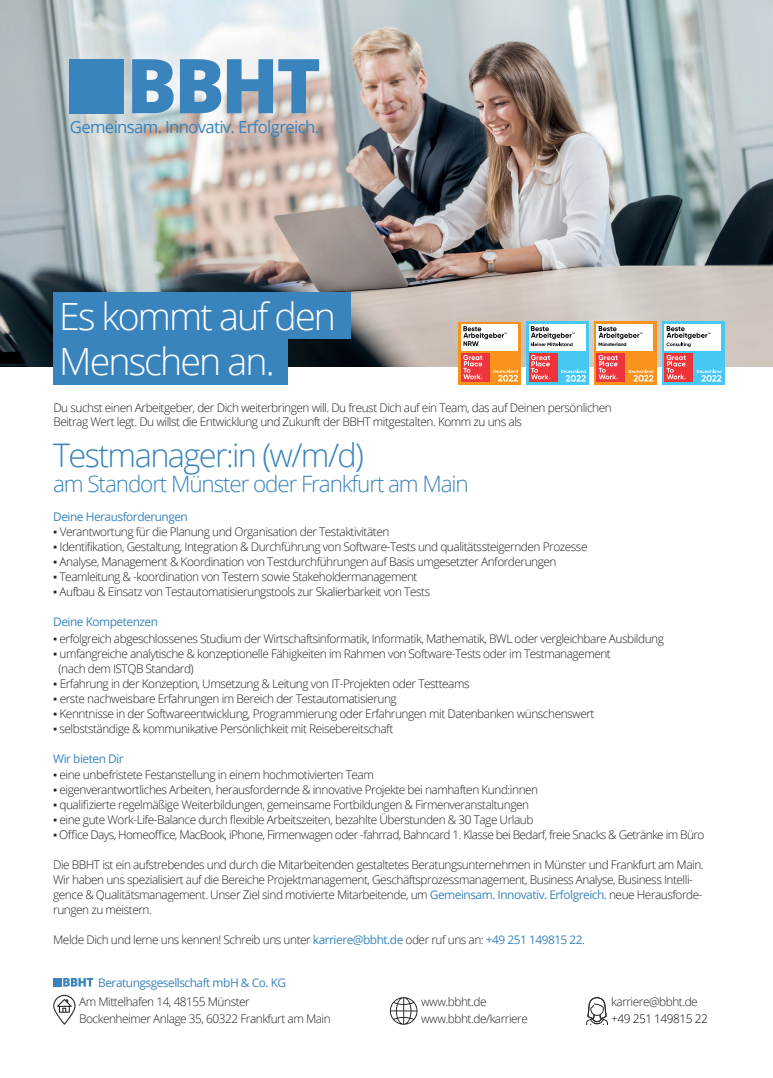
<style>
.page{position:relative;width:773px;height:1078px;background:#fff}
.page>*{position:absolute;margin:0;border:0;box-sizing:border-box;transform-origin:0 0}
.t1{font:300 37.5px/45px "Open Sans";letter-spacing:-.05em;color:#fff}
.t2{font:300 32.5px "Open Sans";letter-spacing:-.05em;color:#3984bd}
.t3{font:300 22.5px "Open Sans";letter-spacing:-.05em;color:#3984bd}
.t4{font:16.75px "Open Sans";letter-spacing:-.04em;color:#3984bd}
.t5{font:300 11.88px/15px "Open Sans";letter-spacing:-.04em;color:#231f20}
.t6{font:11.88px "Open Sans";letter-spacing:-.04em;color:#3984bd}
.t7{font:300 11.88px "Open Sans";letter-spacing:-.04em;color:#00000f}
.t8{font:700 4.88px "Gilroy";color:#000109}
.s1{font-family:"Arial";font-weight:400}
.s2{font-weight:400;color:#3984bd}
</style>
<div class="page">
<img style="left:0;top:0;width:772px;height:366px">
<svg style="left:132px;top:59px;width:187px;height:54px;background:#74a3c7"></svg>
<div style="left:70px;top:59px;width:54px;height:54px;background:#3984bd"></div>
<div style="left:53px;top:292px;width:297px;height:46px;background:#3984bd"></div>
<div style="left:53px;top:338px;width:234px;height:46px;background:#3984bd"></div>
<svg style="left:586px;top:997px;width:21px;height:27px"></svg>
<svg style="left:63px;top:978px;width:30px;height:8px"></svg>
<div style="left:53px;top:977px;width:9px;height:9px;background:#3984bd"></div>
<svg style="left:53px;top:994px;width:22px;height:30px"></svg>
<svg style="left:390px;top:997px;width:27px;height:27px"></svg>
<div style="left:526px;top:321px;width:62px;height:63px;background:#46c8f3"></div>
<div style="left:528px;top:324px;width:57px;height:27px;background:#fff"></div>
<div style="left:528px;top:353px;width:29px;height:28px;background:#ee3339"></div>
<svg style="left:530px;top:355px;width:20px;height:24px"></svg>
<svg style="left:561px;top:369px;width:24px;height:12px"></svg>
<svg style="left:531px;top:326px;width:43px;height:20px"></svg>
<div style="left:594px;top:321px;width:62px;height:63px;background:#f7931d"></div>
<div style="left:596px;top:324px;width:57px;height:27px;background:#fff"></div>
<div style="left:596px;top:353px;width:29px;height:28px;background:#ee353e"></div>
<svg style="left:598px;top:355px;width:20px;height:24px"></svg>
<svg style="left:598px;top:326px;width:44px;height:13px"></svg>
<svg style="left:628px;top:369px;width:25px;height:12px"></svg>
<div style="left:661px;top:321px;width:63px;height:63px;background:#46c8f3"></div>
<div style="left:664px;top:324px;width:57px;height:27px;background:#fff"></div>
<div style="left:664px;top:353px;width:29px;height:28px;background:#ee3339"></div>
<svg style="left:666px;top:355px;width:19px;height:24px"></svg>
<svg style="left:696px;top:369px;width:25px;height:12px"></svg>
<svg style="left:666px;top:326px;width:44px;height:21px"></svg>
<div style="left:458px;top:322px;width:63px;height:62px;background:#f7931d"></div>
<div style="left:461px;top:325px;width:56px;height:26px;background:#fff"></div>
<div style="left:461px;top:353px;width:28px;height:28px;background:#ee353e"></div>
<svg style="left:463px;top:355px;width:19px;height:24px"></svg>
<svg style="left:493px;top:369px;width:25px;height:12px"></svg>
<svg style="left:463px;top:326px;width:44px;height:20px"></svg>
<h3 class="t4" style="left:70px;top:116px;width:251px">Gemeinsam. Innovativ. Erfolgreich.</h3>
<h1 class="t1" style="left:59px;top:293px;width:278px">Es kommt auf den<br>Menschen an.</h1>
<p class="t8" style="left:598px;top:341px;width:30px">Münsterland</p>
<p class="t5" style="left:53px;top:400px;width:560px;line-height:14.2px">Du suchst einen Arbeitgeber, der Dich weiterbringen will. Du freust Dich auf ein Team, das auf Deinen persönlichen<br>Beitrag Wert legt. Du willst die Entwicklung und Zukunft der BBHT mitgestalten. Komm zu uns als</p>
<h2 class="t2" style="left:53px;top:432px;width:312px">Testmanager:in (w/m/d)</h2>
<h3 class="t3" style="left:53px;top:468px;width:417px">am Standort Münster oder Frankfurt am Main</h3>
<p class="t6" style="left:53px;top:508px;width:136px">Deine Herausforderungen</p>
<p class="t5" style="left:53px;top:524px;width:338px"><span class="s1">▪</span> Verantwortung für die Planung und Organisation der Testaktivitäten</p>
<p class="t5" style="left:53px;top:539px;width:536px"><span class="s1">▪</span> Identifikation, Gestaltung, Integration &amp; Durchführung von Software-Tests und qualitätssteigernden Prozesse</p>
<p class="t5" style="left:53px;top:554px;width:505px"><span class="s1">▪</span> Analyse, Management &amp; Koordination von Testdurchführungen auf Basis umgesetzter Anforderungen</p>
<p class="t5" style="left:53px;top:569px;width:366px"><span class="s1">▪</span> Teamleitung &amp; -koordination von Testern sowie Stakeholdermanagement</p>
<p class="t5" style="left:53px;top:584px;width:378px"><span class="s1">▪</span> Aufbau &amp; Einsatz von Testautomatisierungstools zur Skalierbarkeit von Tests</p>
<p class="t6" style="left:53px;top:613px;width:106px">Deine Kompetenzen</p>
<p class="t5" style="left:53px;top:630px;width:612px"><span class="s1">▪</span> erfolgreich abgeschlossenes Studium der Wirtschaftsinformatik, Informatik, Mathematik, BWL oder vergleichbare Ausbildung</p>
<p class="t5" style="left:58px;top:645px;width:554px;text-indent:-5px"><span class="s1">▪</span> umfangreiche analytische &amp; konzeptionelle Fähigkeiten im Rahmen von Software-Tests oder im Testmanagement (nach dem ISTQB Standard)</p>
<p class="t5" style="left:53px;top:675px;width:418px"><span class="s1">▪</span> Erfahrung in der Konzeption, Umsetzung &amp; Leitung von IT-Projekten oder Testteams</p>
<p class="t5" style="left:53px;top:690px;width:345px"><span class="s1">▪</span> erste nachweisbare Erfahrungen im Bereich der Testautomatisierung</p>
<p class="t5" style="left:53px;top:705px;width:543px"><span class="s1">▪</span> Kenntnisse in der Softwareentwicklung, Programmierung oder Erfahrungen mit Datenbanken wünschenswert</p>
<p class="t5" style="left:53px;top:720px;width:341px"><span class="s1">▪</span> selbstständige &amp; kommunikative Persönlichkeit mit Reisebereitschaft</p>
<p class="t6" style="left:53px;top:750px;width:72px">Wir bieten Dir</p>
<p class="t5" style="left:53px;top:766px;width:322px"><span class="s1">▪</span> eine unbefristete Festanstellung in einem hochmotivierten Team</p>
<p class="t5" style="left:53px;top:781px;width:486px"><span class="s1">▪</span> eigenverantwortliches Arbeiten, herausfordernde &amp; innovative Projekte bei namhaften Kund:innen</p>
<p class="t5" style="left:53px;top:796px;width:477px"><span class="s1">▪</span> qualifizierte regelmäßige Weiterbildungen, gemeinsame Fortbildungen &amp; Firmenveranstaltungen</p>
<p class="t5" style="left:53px;top:811px;width:481px"><span class="s1">▪</span> eine gute Work-Life-Balance durch flexible Arbeitszeiten, bezahlte Überstunden &amp; 30 Tage Urlaub</p>
<p class="t5" style="left:53px;top:826px;width:652px"><span class="s1">▪</span> Office Days, Homeoffice, MacBook, iPhone, Firmenwagen oder -fahrrad, Bahncard 1. Klasse bei Bedarf, freie Snacks &amp; Getränke im Büro</p>
<p class="t5" style="left:53px;top:856px;width:652px">Die BBHT ist ein aufstrebendes und durch die Mitarbeitenden gestaltetes Beratungsunternehmen in Münster und Frankfurt am Main.<br>Wir haben uns spezialisiert auf die Bereiche Projektmanagement, Geschäftsprozessmanagement, Business Analyse, Business Intelli&shy;gence &amp; Qualitätsmanagement. Unser Ziel sind motivierte Mitarbeitende, um <span class="s2">Gemeinsam. Innovativ. Erfolgreich.</span> neue Herausforde&shy;rungen zu meistern.</p>
<p class="t5" style="left:53px;top:931px;width:533px">Melde Dich und lerne uns kennen! Schreib uns unter <span class="s2">karriere@bbht.de</span> oder ruf uns an: <span class="s2">+49 251 149815 22</span>.</p>
<p class="t6" style="left:98px;top:973px;width:189px">Beratungsgesellschaft mbH &amp; Co. KG</p>
<p class="t5" style="left:79px;top:993px;width:253px;line-height:16.2px">Am Mittelhafen 14, 48155 Münster<br>Bockenheimer Anlage 35, 60322 Frankfurt am Main</p>
<p class="t5" style="left:421px;top:993px;width:108px;line-height:16.2px">www.bbht.de www.bbht.de/karriere</p>
<p class="t5" style="left:611px;top:993px;width:88px">karriere@bbht.de</p>
<p class="t7" style="left:611px;top:1009px;width:98px">+49 251 149815 22</p>
</div>
